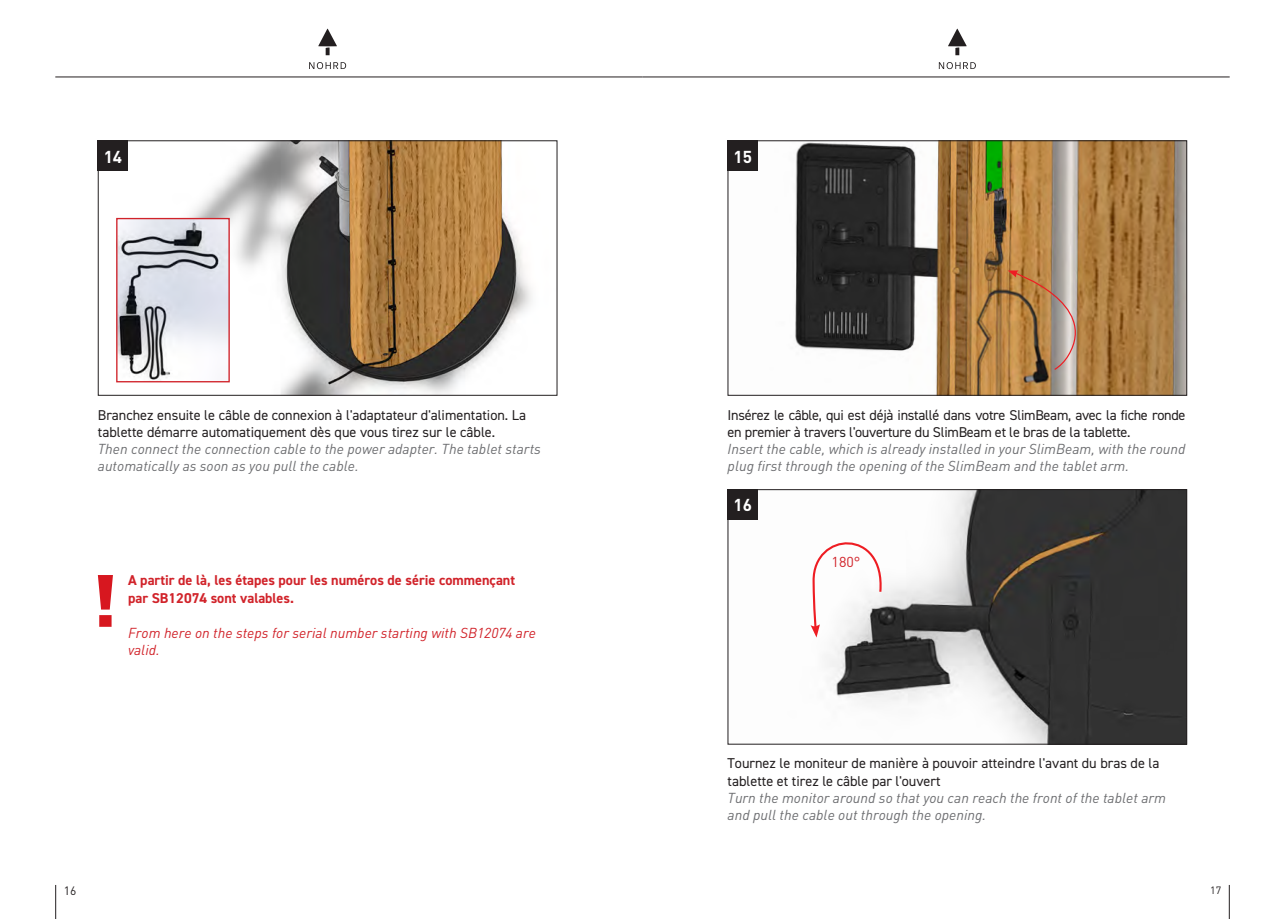
<style>
.page{position:relative;width:1285px;height:919px;background:#fff}
.page>*{position:absolute;margin:0;border:0;box-sizing:border-box;transform-origin:0 0}
.t1{font:700 17.1px "DIN";color:#fff}
.t2{font:14.25px/17.2px "DIN2014";letter-spacing:-.02em;color:#231f20}
.t3{font:14.25px/17.2px "DIN2014";color:#231f20}
.t4{font:italic 14.25px/17.2px "DIN";color:#6c6d70}
.t5{font:700 14.25px/17.9px "DIN2014";color:#d1232a}
.t6{font:italic 14.25px/17.1px "DIN";color:#d1232a}
.t7{font:14.25px "DIN";color:#d1232a}
.t8{font:12px "DIN";color:#231f20}
.t9{font:10.5px "DIN";color:#231f20}
.s1{font-family:"DIN";font-style:italic;color:#6c6d70}
.s2{font-family:"DIN2014";font-style:normal;color:#231f20}
</style>
<div class="page">
<svg style="left:938px;top:62px;width:37px;height:7px"></svg>
<svg style="left:948px;top:29px;width:18px;height:26px"></svg>
<hr style="left:642px;top:77px;width:587px;height:1px;background:#231f20">
<hr style="left:1228px;top:884px;width:1px;height:34px;background:#231f20">
<svg style="left:309px;top:62px;width:37px;height:7px"></svg>
<svg style="left:318px;top:29px;width:19px;height:26px"></svg>
<hr style="left:55px;top:77px;width:587px;height:1px;background:#231f20">
<hr style="left:55px;top:884px;width:1px;height:34px;background:#231f20">
<img style="left:757px;top:142px;width:427px;height:251px">
<div style="left:727px;top:140px;width:30px;height:31px;background:#231f20"></div>
<img style="left:116px;top:142px;width:416px;height:251px">
<div style="left:98px;top:140px;width:459px;height:255px;border:1px solid #231f20"></div>
<div style="left:98px;top:140px;width:30px;height:31px;background:#231f20"></div>
<img style="left:118px;top:220px;width:110px;height:160px">
<div style="left:116px;top:218px;width:114px;height:164px;border:1px solid #d1232a"></div>
<svg style="left:98px;top:575px;width:15px;height:51px"></svg>
<svg style="left:1007px;top:270px;width:93px;height:101px;background:#b1885c"></svg>
<img style="left:729px;top:491px;width:455px;height:251px">
<div style="left:727px;top:489px;width:459px;height:255px;border:1px solid #231f20"></div>
<div style="left:727px;top:489px;width:30px;height:30px;background:#231f20"></div>
<svg style="left:810px;top:527px;width:75px;height:110px"></svg>
<p class="t1" style="left:104px;top:145px;width:20px">14</p>
<p class="t3" style="left:98px;top:406px;width:444px">Branchez ensuite le câble de connexion à l'adaptateur d'alimentation. La tablette démarre automatiquement dès que vous tirez sur le câble.<br><span class="s1">Then connect the connection cable to the power adapter. The tablet starts automatically as soon as you pull the cable.</span></p>
<p class="t5" style="left:128px;top:571px;width:388px">A partir de là, les étapes pour les numéros de série commençant par SB12074 sont valables.</p>
<p class="t6" style="left:128px;top:623px;width:409px">From here on the steps for serial number starting with SB12074 are valid.</p>
<p class="t1" style="left:733px;top:145px;width:20px">15</p>
<p class="t2" style="left:727px;top:406px;width:459px">Insérez le câble, qui est déjà installé dans votre SlimBeam, avec la fiche ronde en premier à travers l'ouverture du SlimBeam et le bras de la tablette.<br><span class="s1">Insert the cable, which is already installed in your SlimBeam, with the round plug first through the opening of the SlimBeam and the tablet arm.</span></p>
<p class="t1" style="left:733px;top:494px;width:20px">16</p>
<p class="t7" style="left:831px;top:553px;width:30px">180°</p>
<p class="t4" style="left:727px;top:754px;width:440px"><span class="s2">Tournez le moniteur de manière à pouvoir atteindre l'avant du bras de la tablette et tirez le câble par l'ouvert<br></span>Turn the monitor around so that you can reach the front of the tablet arm and pull the cable out through the opening.</p>
<p class="t8" style="left:64px;top:882px;width:14px">16</p>
<p class="t9" style="left:1209px;top:883px;width:12px">17</p>
</div>
